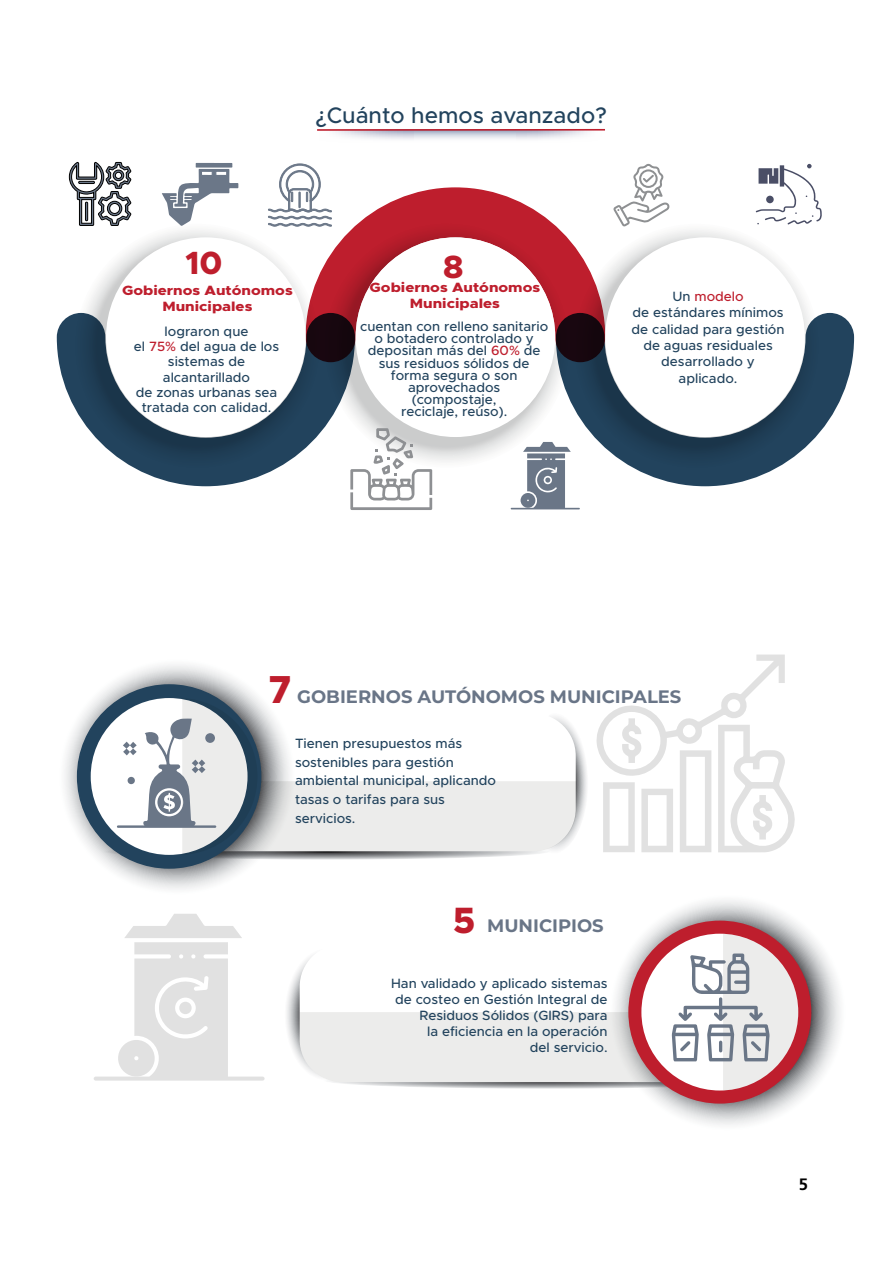
<style>
.page{position:relative;width:893px;height:1263px;background:#fff}
.page>*{position:absolute;margin:0;border:0;box-sizing:border-box;transform-origin:0 0}
.t1{font:800 39.15px "Metropolis";color:#be1e2d;scale:.96 1}
.t2{font:800 36.75px "Metropolis";color:#be1e2d;scale:.96 1}
.t3{font:800 32.25px "Metropolis";color:#be1e2d}
.t4{font:500 22.5px "Metropolis";color:#22435d}
.t5{font:700 18px "Montserrat";color:#697587}
.t6{font:700 16.5px "Frutiger LT Std";color:#000}
.t7{font:500 13.5px/12.1px "Metropolis";color:#22435d;text-align:center}
.t8{font:800 13.5px/16.2px "Metropolis";color:#be1e2d;text-align:center;scale:1.14 1}
.s1{color:#be1e2d}
</style>
<div class="page">
<svg style="left:79px;top:225px;width:227px;height:88px"></svg>
<svg style="left:355px;top:362px;width:201px;height:100px"></svg>
<div style="left:347px;top:246px;width:200px;height:200px;background:#cbcccc;border-radius:50%"></div>
<svg style="left:605px;top:224px;width:203px;height:89px"></svg>
<svg style="left:57px;top:313px;width:298px;height:173px;fill:#22435d"></svg>
<svg style="left:306px;top:187px;width:299px;height:175px"></svg>
<svg style="left:556px;top:313px;width:298px;height:173px;fill:#22435d"></svg>
<div style="left:106px;top:237px;width:200px;height:200px;background:#fff;border-radius:50%"></div>
<div style="left:356px;top:237px;width:199px;height:200px;background:#fff;border-radius:50%"></div>
<div style="left:605px;top:237px;width:200px;height:200px;background:#fff;border-radius:50%"></div>
<svg style="left:162px;top:163px;width:76px;height:63px"></svg>
<svg style="left:268px;top:164px;width:64px;height:62px"></svg>
<svg style="left:69px;top:162px;width:62px;height:63px"></svg>
<svg style="left:350px;top:428px;width:82px;height:82px"></svg>
<svg style="left:511px;top:442px;width:69px;height:67px"></svg>
<svg style="left:756px;top:164px;width:66px;height:60px"></svg>
<svg style="left:613px;top:164px;width:57px;height:63px"></svg>
<svg style="left:335px;top:131px;width:253px;height:8px"></svg>
<hr style="left:317px;top:129px;width:288px;height:2px;background:#be1e2d">
<svg style="left:596px;top:654px;width:199px;height:198px"></svg>
<svg style="left:609px;top:894px;width:236px;height:236px"></svg>
<div style="left:628px;top:921px;width:183px;height:182px;background:#be1e2d;border-radius:50%"></div>
<svg style="left:59px;top:658px;width:235px;height:236px"></svg>
<div style="left:78px;top:685px;width:183px;height:183px;background:#22435d;border-radius:50%"></div>
<div style="left:91px;top:698px;width:157px;height:157px;background:#fff;border-radius:50%"></div>
<svg style="left:104px;top:698px;width:483px;height:162px"></svg>
<svg style="left:94px;top:914px;width:171px;height:166px"></svg>
<svg style="left:287px;top:934px;width:511px;height:156px"></svg>
<h3 class="t4" style="left:315px;top:101px;width:293px">¿Cuánto hemos avanzado?</h3>
<h3 class="t3" style="left:186px;top:242px;width:38px">10</h3>
<p class="t8" style="left:122px;top:282px;width:151px">Gobiernos Autónomos<br>Municipales</p>
<p class="t8" style="left:370px;top:279px;width:151px">Gobiernos Autónomos<br>Municipales</p>
<h3 class="t3" style="left:443px;top:246px;width:22px">8</h3>
<p class="t7" style="left:134px;top:323px;width:147px;line-height:15.3px">lograron que<br>el <span class="s1">75%</span> del agua de los sistemas de alcantarillado<br>de zonas urbanas sea tratada con calidad.</p>
<p class="t7" style="left:360px;top:320px;width:190px">cuentan con relleno sanitario o botadero controlado y depositan más del <span class="s1">60%</span> de sus residuos sólidos de forma segura o son aprovechados<br>(compostaje,<br>reciclaje, reúso).</p>
<p class="t7" style="left:631px;top:288px;width:155px;line-height:16.4px">Un <span class="s1">modelo<br></span>de estándares mínimos de calidad para gestión de aguas residuales desarrollado y aplicado.</p>
<h1 class="t1" style="left:268px;top:664px;width:25px">7</h1>
<h3 class="t5" style="left:297px;top:684px;width:386px">GOBIERNOS AUTÓNOMOS MUNICIPALES</h3>
<p class="t7" style="left:295px;top:734px;width:203px;line-height:18.8px;text-align:left">Tienen presupuestos más sostenibles para gestión ambiental municipal, aplicando tasas o tarifas para sus servicios.</p>
<h2 class="t2" style="left:453px;top:897px;width:25px">5</h2>
<h3 class="t5" style="left:487px;top:913px;width:118px">MUNICIPIOS</h3>
<p class="t7" style="left:391px;top:976px;width:218px;line-height:15.9px;text-align:right">Han validado y aplicado sistemas de costeo en Gestión Integral de<br>Residuos Sólidos (GIRS) para<br>la eficiencia en la operación<br>del servicio.</p>
<p class="t6" style="left:799px;top:1175px;width:11px">5</p>
</div>
